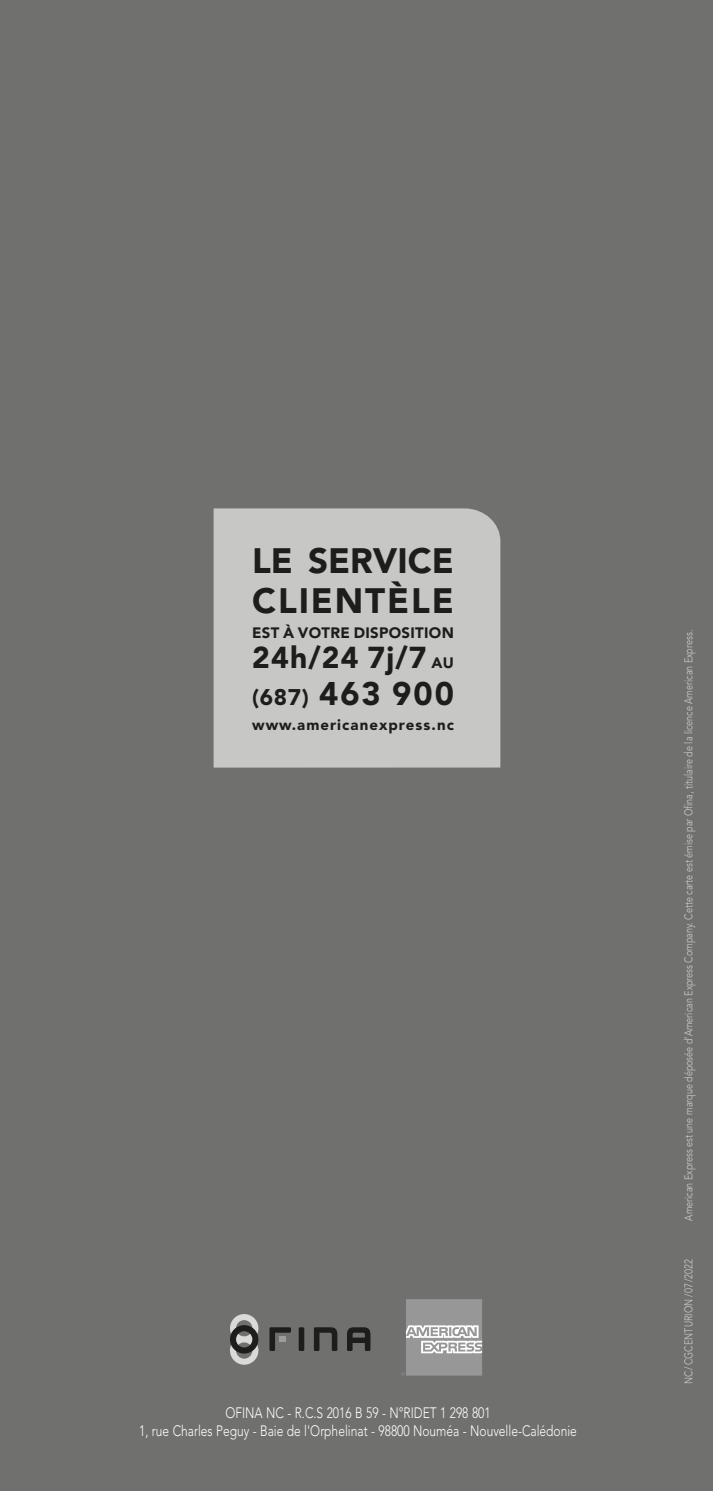
<style>
.page{position:relative;width:713px;height:1491px;background:#fff}
.page>*{position:absolute;margin:0;border:0;box-sizing:border-box;transform-origin:0 0}
.t1{font:900 35px/40px "Avenir";letter-spacing:.055em;color:#1d1d1b}
.t2{font:900 32.5px "Avenir";letter-spacing:.06em;color:#1d1d1b}
.t3{font:900 30px "Avenir";letter-spacing:.04em;color:#1d1d1b}
.t4{font:300 15px/17.5px "Avenir";color:#fff;text-align:center;scale:.8 1}
.t5{font:900 15px "Avenir";letter-spacing:.055em;color:#1d1d1b}
.t6{font:900 15px "Avenir";letter-spacing:.02em;color:#1d1d1b}
.t7{font:11.25px "Avenir";color:#c7c7c6;scale:.8 1}
.s1{font-size:15px}
.s2{font-size:22.5px}
</style>
<div class="page">
<div style="left:0;top:0;width:712px;height:1490px;background:#70706f"></div>
<svg style="left:230px;top:1314px;width:28px;height:50px"></svg>
<div style="left:299px;top:1327px;width:5px;height:23px;background:#1d1d1b"></div>
<svg style="left:314px;top:1327px;width:23px;height:23px"></svg>
<svg style="left:347px;top:1327px;width:23px;height:23px"></svg>
<svg style="left:269px;top:1327px;width:22px;height:23px"></svg>
<svg style="left:401px;top:1299px;width:82px;height:76px;background:#a4a3a3"></svg>
<div style="left:214px;top:508px;width:286px;height:259px;background:#c7c7c6"></div>
<h1 class="t1" style="left:252px;top:541px;width:203px">LE SERVICE<br>CLIENTÈLE</h1>
<h3 class="t6" style="left:252px;top:624px;width:203px">EST À VOTRE DISPOSITION</h3>
<h3 class="t3" style="left:252px;top:639px;width:203px">24h/24 7j/7 <span class="s1">AU</span></h3>
<h2 class="t2" style="left:252px;top:674px;width:203px"><span class="s2">(687)</span> 463 900</h2>
<h3 class="t5" style="left:252px;top:716px;width:203px">www.americanexpress.nc</h3>
<h3 class="t4" style="left:139px;top:1404px;width:549px">OFINA NC - R.C.S 2016 B 59 - N°RIDET 1 298 801<br>1, rue Charles Peguy - Baie de l'Orphelinat - 98800 Nouméa - Nouvelle-Calédonie</h3>
<p class="t7" style="left:682px;top:1220px;width:740px;rotate:-90deg">American Express est une marque déposée d’American Express Company. Cette carte est émise par Ofina, titulaire de la licence American Express.</p>
<p class="t7" style="left:682px;top:1384px;width:159px;rotate:-90deg">NC / CGCENTURION/ 07/2022</p>
</div>
